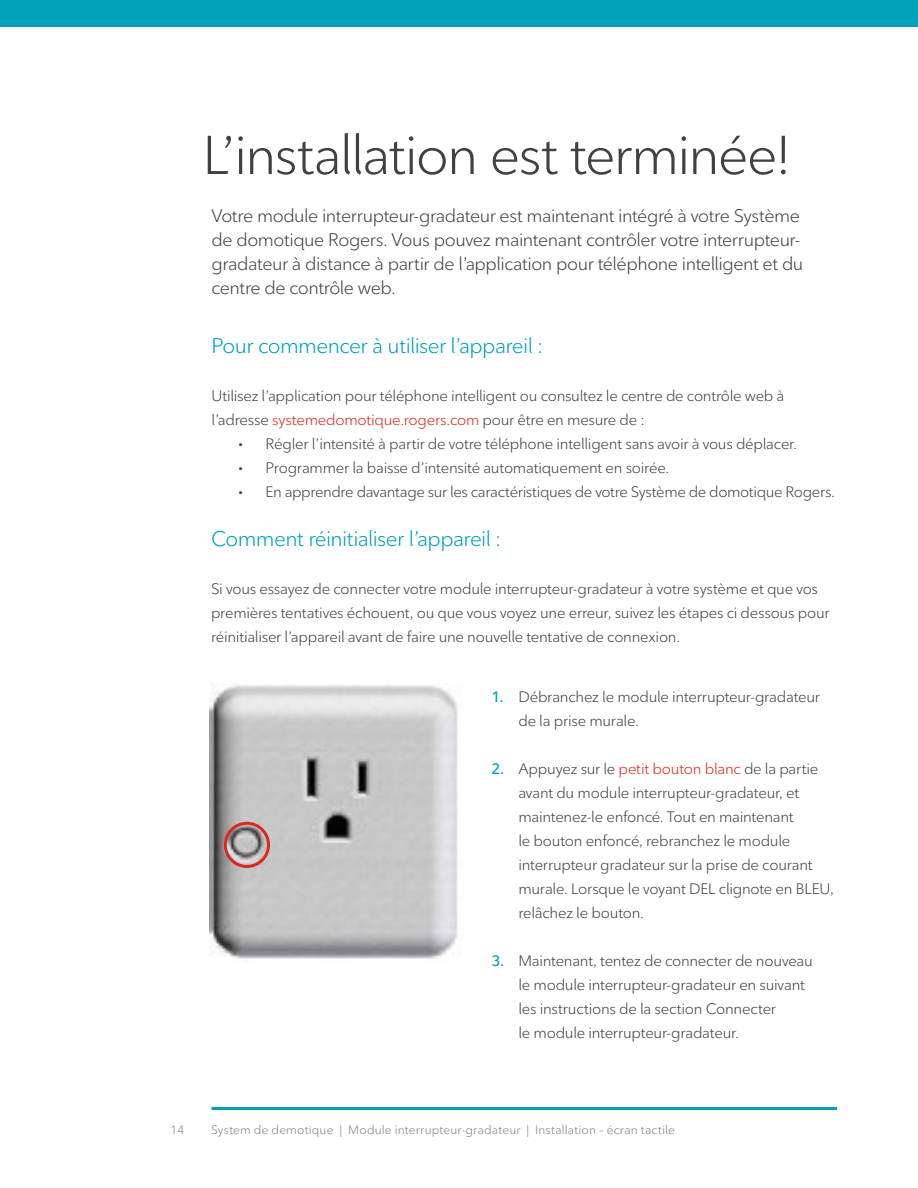
<style>
.page{position:relative;width:918px;height:1188px;background:#fff}
.page>*{position:absolute;margin:0;border:0;box-sizing:border-box;transform-origin:0 0}
.t1{font:54px "Ted Next";letter-spacing:-.035em;color:#424142}
.t2{font:21px "Ted Next";letter-spacing:-.03em;color:#00a0b7}
.t3{font:18px/24px "Ted Next";letter-spacing:-.03em;color:#424142}
.t4{font:15px/24px "Ted Next";letter-spacing:-.02em;color:#424142}
.t5{font:12px "Ted Next";letter-spacing:.015em;color:#808284}
.s1{color:#da291c}
.s2{font-weight:700}
.s3{font-weight:600;color:#00a0b7}
</style>
<div class="page">
<div style="left:0;top:0;width:918px;height:27px;background:#00a0b7"></div>
<img style="left:210px;top:684px;width:252px;height:275px">
<div style="left:224px;top:822px;width:46px;height:46px;border:3px solid #da291c;border-radius:50%"></div>
<hr style="left:212px;top:1107px;width:625px;height:3px;background:#00a0b7">
<h1 class="t1" style="left:202px;top:123px;width:590px">L’installation est terminée!</h1>
<p class="t3" style="left:212px;top:204px;width:593px">Votre module interrupteur-gradateur est maintenant intégré à votre Système de domotique Rogers. Vous pouvez maintenant contrôler votre interrupteur&shy;gradateur à distance à partir de l’application pour téléphone intelligent et du centre de contrôle web.</p>
<h2 class="t2" style="left:212px;top:334px;width:333px">Pour commencer à utiliser l’appareil :</h2>
<p class="t4" style="left:212px;top:384px;width:574px">Utilisez l’application pour téléphone intelligent ou consultez le centre de contrôle web à l’adresse <span class="s1">systemedomotique.rogers.com</span> pour être en mesure de :</p>
<p class="t4" style="left:239px;top:432px;width:598px"><span class="s2">·</span> Régler l’intensité à partir de votre téléphone intelligent sans avoir à vous déplacer.<br><span class="s2">·</span> Programmer la baisse d’intensité automatiquement en soirée.<br><span class="s2">·</span> En apprendre davantage sur les caractéristiques de votre Système de domotique Rogers.</p>
<h2 class="t2" style="left:211px;top:526px;width:292px">Comment réinitialiser l’appareil :</h2>
<p class="t4" style="left:211px;top:577px;width:620px">Si vous essayez de connecter votre module interrupteur-gradateur à votre système et que vos premières tentatives échouent, ou que vous voyez une erreur, suivez les étapes ci dessous pour réinitialiser l’appareil avant de faire une nouvelle tentative de connexion.</p>
<p class="t4" style="left:518px;top:684px;width:303px;text-indent:-27px"><span class="s3">1.</span> Débranchez le module interrupteur-gradateur de la prise murale.</p>
<p class="t4" style="left:518px;top:756px;width:317px;text-indent:-27px"><span class="s3">2.</span> Appuyez sur le <span class="s1">petit bouton blanc</span> de la partie avant du module interrupteur-gradateur, et maintenez-le enfoncé. Tout en maintenant<br>le bouton enfoncé, rebranchez le module interrupteur gradateur sur la prise de courant murale. Lorsque le voyant DEL clignote en BLEU, relâchez le bouton.</p>
<p class="t4" style="left:518px;top:948px;width:296px;text-indent:-27px"><span class="s3">3.</span> Maintenant, tentez de connecter de nouveau le module interrupteur-gradateur en suivant les instructions de la section Connecter<br>le module interrupteur-gradateur.</p>
<p class="t5" style="left:171px;top:1123px;width:15px">14</p>
<p class="t5" style="left:211px;top:1123px;width:466px">System de demotique | Module interrupteur-gradateur | Installation – écran tactile</p>
</div>
